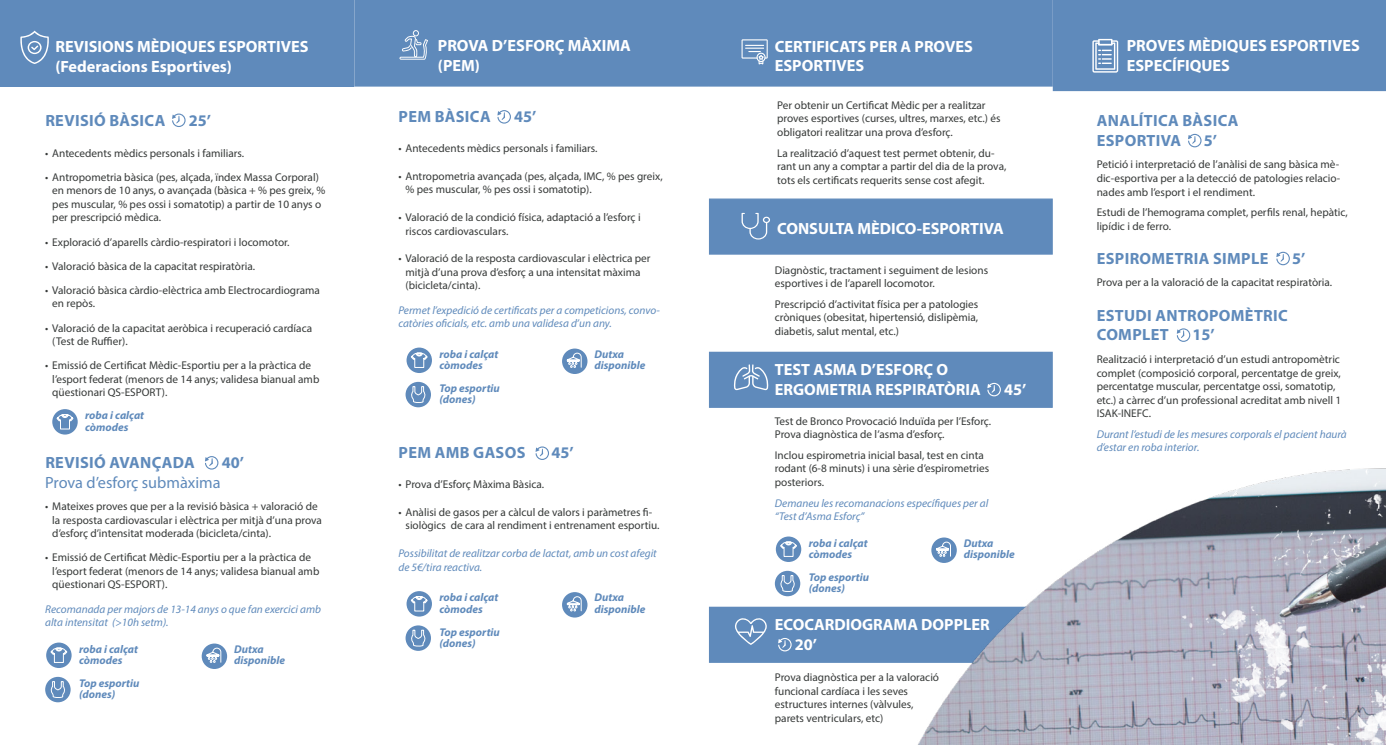
<style>
.page{position:relative;width:1386px;height:745px;background:#fff}
.page>*{position:absolute;margin:0;border:0;box-sizing:border-box;transform-origin:0 0}
.t1{font:700 16.25px/19.5px "Myriad Pro";color:#fff}
.t2{font:700 16.25px/19.5px "Myriad Pro";letter-spacing:.02em;color:#5f8abb}
.t3{font:16.25px "Myriad Pro";color:#5f8abb}
.t4{font:11.25px/13.5px "Myriad Pro";color:#363938}
.t5{font:italic 11.25px/13.5px "Myriad Pro";color:#5f8abb}
.t6{font:italic 700 11.25px/11.2px "Myriad Pro";color:#5f8abb}
</style>
<div class="page">
<div style="left:45px;top:676px;width:26px;height:25px;background:#5f8abb;border-radius:50%"></div>
<div style="left:46px;top:642px;width:26px;height:25px;background:#5f8abb;border-radius:50%"></div>
<img style="left:50px;top:91px;width:1335px;height:653px">
<svg style="left:1188px;top:134px;width:13px;height:13px"></svg>
<svg style="left:1276px;top:251px;width:13px;height:14px"></svg>
<svg style="left:1176px;top:328px;width:14px;height:13px"></svg>
<div style="left:0;top:0;width:1385px;height:91px;background:#5f8abb"></div>
<svg style="left:741px;top:213px;width:29px;height:26px"></svg>
<h1 class="t1" style="left:55px;top:37px;width:255px">REVISIONS MÈDIQUES ESPORTIVES (Federacions Esportives)</h1>
<h1 class="t1" style="left:438px;top:35px;width:194px">PROVA D’ESFORÇ MÀXIMA (PEM)</h1>
<h1 class="t1" style="left:775px;top:36px;width:199px">CERTIFICATS PER A PROVES<br>ESPORTIVES</h1>
<h1 class="t2" style="left:45px;top:110px;width:121px">REVISIÓ BÀSICA</h1>
<h1 class="t2" style="left:189px;top:110px;width:24px">25’</h1>
<p class="t4" style="left:45px;top:146px;width:200px">• Antecedents mèdics personals i familiars.</p>
<p class="t4" style="left:52px;top:170px;width:274px;text-indent:-7px">• Antropometria bàsica (pes, alçada, ïndex Massa Corporal) en menors de 10 anys, o avançada (bàsica + % pes greix, % pes muscular, % pes ossi i somatotip) a partir de 10 anys o per prescripció mèdica.</p>
<p class="t4" style="left:45px;top:235px;width:246px">• Exploració d’aparells càrdio-respiratori i locomotor.</p>
<p class="t4" style="left:45px;top:259px;width:211px">• Valoració bàsica de la capacitat respiratòria.</p>
<p class="t4" style="left:52px;top:283px;width:269px;text-indent:-7px">• Valoració bàsica càrdio-elèctrica amb Electrocardiograma en repòs.</p>
<p class="t4" style="left:52px;top:320px;width:261px;text-indent:-7px">• Valoració de la capacitat aeròbica i recuperació cardíaca (Test de Ruffier).</p>
<p class="t4" style="left:52px;top:358px;width:269px;text-indent:-7px">• Emissió de Certificat Mèdic-Esportiu per a la pràctica de l’esport federat (menors de 14 anys; validesa bianual amb qüestionari QS-ESPORT).</p>
<p class="t6" style="left:85px;top:409px;width:61px">roba i calçat còmodes</p>
<h1 class="t2" style="left:45px;top:452px;width:151px">REVISIÓ AVANÇADA</h1>
<h1 class="t2" style="left:222px;top:452px;width:24px">40’</h1>
<h1 class="t3" style="left:45px;top:472px;width:177px">Prova d’esforç submàxima</h1>
<p class="t4" style="left:52px;top:499px;width:271px;text-indent:-7px">• Mateixes proves que per a la revisió bàsica + valoració de la resposta cardiovascular i elèctrica per mitjà d’una prova d’esforç d’intensitat moderada (bicicleta/cinta).</p>
<p class="t4" style="left:52px;top:550px;width:269px;text-indent:-7px">• Emissió de Certificat Mèdic-Esportiu per a la pràctica de l’esport federat (menors de 14 anys; validesa bianual amb qüestionari QS-ESPORT).</p>
<p class="t5" style="left:45px;top:601px;width:277px">Recomanada per majors de 13-14 anys o que fan exercici amb alta intensitat (&gt;10h setm).</p>
<p class="t6" style="left:79px;top:642px;width:61px">roba i calçat còmodes</p>
<p class="t6" style="left:79px;top:676px;width:62px">Top esportiu (dones)</p>
<p class="t6" style="left:234px;top:642px;width:52px">Dutxa disponible</p>
<h1 class="t2" style="left:398px;top:106px;width:94px">PEM BÀSICA</h1>
<h1 class="t2" style="left:514px;top:106px;width:24px">45’</h1>
<p class="t4" style="left:398px;top:141px;width:200px">• Antecedents mèdics personals i familiars.</p>
<p class="t4" style="left:405px;top:169px;width:259px;text-indent:-7px">• Antropometria avançada (pes, alçada, IMC, % pes greix, % pes muscular, % pes ossi i somatotip).</p>
<p class="t4" style="left:405px;top:210px;width:237px;text-indent:-7px">• Valoració de la condició física, adaptació a l’esforç i riscos cardiovasculars.</p>
<p class="t4" style="left:405px;top:251px;width:246px;text-indent:-7px">• Valoració de la resposta cardiovascular i elèctrica per mitjà d’una prova d’esforç a una intensitat màxima (bicicleta/cinta).</p>
<p class="t5" style="left:398px;top:302px;width:263px">Permet l’expedició de certificats per a competicions, convo&shy;catòries oficials, etc. amb una validesa d’un any.</p>
<p class="t6" style="left:439px;top:348px;width:61px">roba i calçat còmodes</p>
<p class="t6" style="left:439px;top:382px;width:62px">Top esportiu (dones)</p>
<p class="t6" style="left:594px;top:348px;width:52px">Dutxa disponible</p>
<h1 class="t2" style="left:398px;top:442px;width:128px">PEM AMB GASOS</h1>
<h1 class="t2" style="left:551px;top:442px;width:24px">45’</h1>
<p class="t4" style="left:398px;top:477px;width:147px">• Prova d’Esforç Màxima Bàsica.</p>
<p class="t4" style="left:405px;top:505px;width:255px;text-indent:-7px">• Anàlisi de gasos per a càlcul de valors i paràmetres fi&shy;siològics de cara al rendiment i entrenament esportiu.</p>
<p class="t5" style="left:398px;top:546px;width:260px">Possibilitat de realitzar corba de lactat, amb un cost afegit de 5€/tira reactiva.</p>
<p class="t6" style="left:439px;top:591px;width:61px">roba i calçat còmodes</p>
<p class="t6" style="left:439px;top:625px;width:62px">Top esportiu (dones)</p>
<p class="t6" style="left:594px;top:591px;width:52px">Dutxa disponible</p>
<p class="t4" style="left:777px;top:98px;width:225px">Per obtenir un Certificat Mèdic per a realitzar proves esportives (curses, ultres, marxes, etc.) és obligatori realitzar una prova d’esforç.</p>
<p class="t4" style="left:777px;top:146px;width:231px">La realització d’aquest test permet obtenir, du&shy;rant un any a comptar a partir del dia de la prova, tots els certificats requerits sense cost afegit.</p>
<h1 class="t1" style="left:777px;top:218px;width:228px">CONSULTA MÈDICO-ESPORTIVA</h1>
<p class="t4" style="left:775px;top:263px;width:215px">Diagnòstic, tractament i seguiment de lesions esportives i de l’aparell locomotor.</p>
<p class="t4" style="left:775px;top:297px;width:205px;text-align:justify">Prescripció d’activitat física per a patologies cròniques (obesitat, hipertensió, dislipèmia, diabetis, salut mental, etc.)</p>
<h1 class="t1" style="left:775px;top:359px;width:207px">TEST ASMA D’ESFORÇ O<br>ERGOMETRIA RESPIRATÒRIA</h1>
<p class="t4" style="left:775px;top:414px;width:218px">Test de Bronco Provocació Induïda per l’Esforç.<br>Prova diagnòstica de l’asma d’esforç.</p>
<p class="t4" style="left:775px;top:448px;width:216px">Inclou espirometria inicial basal, test en cinta rodant (6-8 minuts) i una sèrie d’espirometries posteriors.</p>
<p class="t5" style="left:775px;top:495px;width:215px">Demaneu les recomanacions específiques per al “Test d’Asma Esforç”</p>
<h1 class="t1" style="left:1004px;top:379px;width:24px">45’</h1>
<p class="t6" style="left:808px;top:536px;width:61px">roba i calçat còmodes</p>
<p class="t6" style="left:808px;top:571px;width:62px">Top esportiu (dones)</p>
<p class="t6" style="left:964px;top:536px;width:52px">Dutxa disponible</p>
<h1 class="t1" style="left:795px;top:614px;width:196px;text-indent:-20px">ECOCARDIOGRAMA DOPPLER<br>20’</h1>
<p class="t4" style="left:775px;top:670px;width:166px">Prova diagnòstica per a la valoració funcional cardíaca i les seves estructures internes (vàlvules, parets ventriculars, etc)</p>
<h1 class="t1" style="left:1126px;top:35px;width:234px">PROVES MÈDIQUES ESPORTIVES<br>ESPECÍFIQUES</h1>
<h1 class="t2" style="left:1096px;top:110px;width:143px">ANALÍTICA BÀSICA<br>ESPORTIVA</h1>
<h1 class="t2" style="left:1203px;top:130px;width:15px">5’</h1>
<p class="t4" style="left:1096px;top:158px;width:245px;text-align:justify">Petició i interpretació de l’anàlisi de sang bàsica mè&shy;dic-esportiva per a la detecció de patologies relacio&shy;nades amb l’esport i el rendiment.</p>
<p class="t4" style="left:1096px;top:205px;width:253px">Estudi de l’hemograma complet, perfils renal, hepàtic, lipídic i de ferro.</p>
<h1 class="t2" style="left:1096px;top:248px;width:173px">ESPIROMETRIA SIMPLE</h1>
<h1 class="t2" style="left:1292px;top:248px;width:15px">5’</h1>
<p class="t4" style="left:1096px;top:275px;width:237px">Prova per a la valoració de la capacitat respiratòria.</p>
<h1 class="t2" style="left:1096px;top:305px;width:192px">ESTUDI ANTROPOMÈTRIC<br>COMPLET</h1>
<h1 class="t2" style="left:1192px;top:324px;width:24px">15’</h1>
<p class="t4" style="left:1096px;top:352px;width:246px">Realització i interpretació d’un estudi antropomètric complet (composició corporal, percentatge de greix, percentatge muscular, percentatge ossi, somatotip, etc.) a càrrec d’un professional acreditat amb nivell 1<br>ISAK-INEFC.</p>
<p class="t5" style="left:1096px;top:426px;width:252px">Durant l’estudi de les mesures corporals el pacient haurà d’estar en roba interior.</p>
</div>
